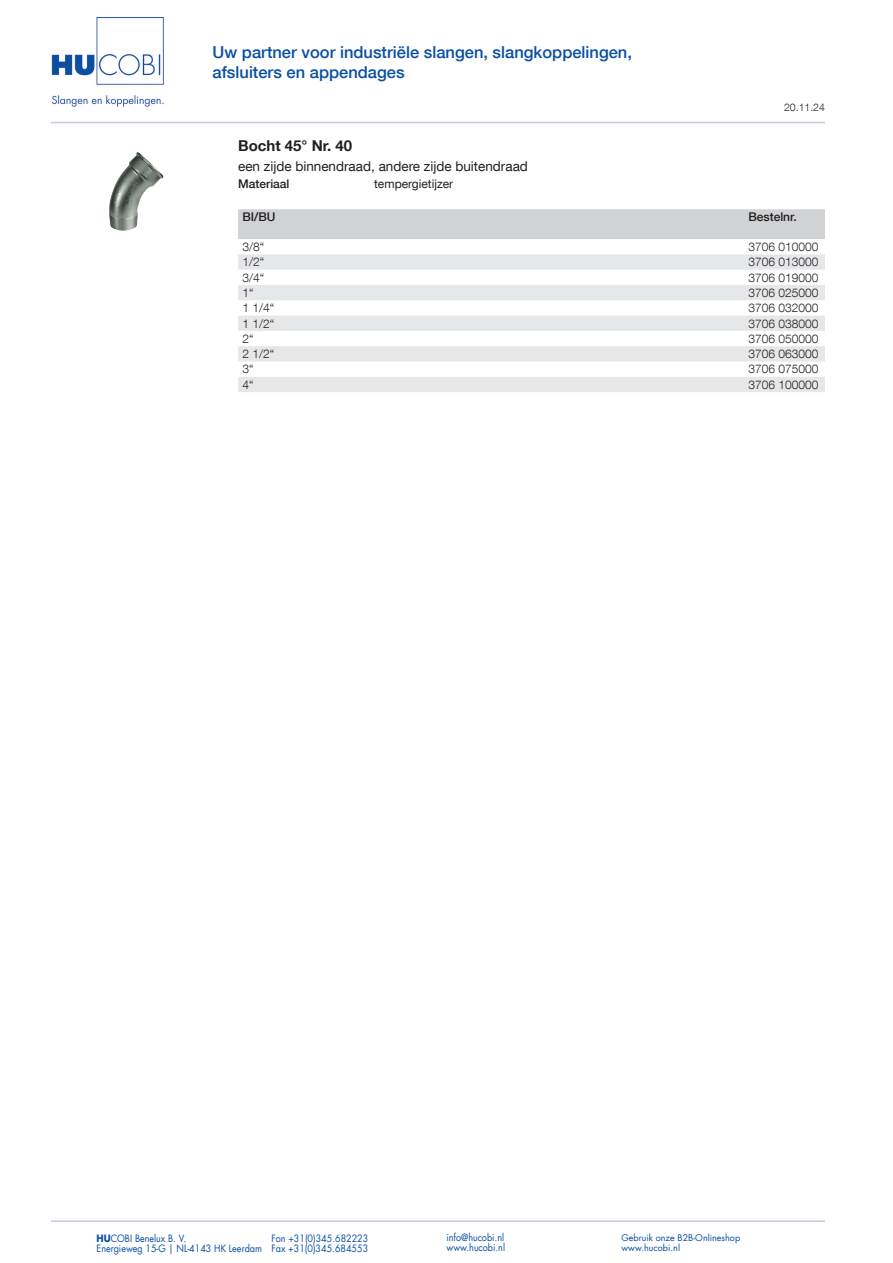
<style>
.page{position:relative;width:893px;height:1263px;background:#fff}
.page>*{position:absolute;margin:0;border:0;box-sizing:border-box;transform-origin:0 0}
.t1{font:500 16.5px/19.8px "Helvetica Neue LT Com";color:#0a4fa2}
.t2{font:700 15px "Helvetica Neue LT Com";color:#231f20}
.t3{font:13.5px "Helvetica Neue LT Com";color:#231f20}
.t4{font:300 12px "Helvetica Neue LT Com";color:#231f20}
.t5{font:500 12px "Helvetica Neue LT Com";color:#231f20}
.t6{font:12px "Helvetica Neue LT Com";color:#231f20}
.t7{font:300 10.5px "Helvetica Neue LT Com";color:#231f20}
.t8{font:9.9px "Futura LT";color:#0a4fa2;scale:.91 1}
.t9{font:9px "Futura LT";color:#0a4fa2}
.s1{font-weight:700}
</style>
<div class="page">
<hr style="left:51px;top:122px;width:774px;height:1px;background:#c7cbe6">
<hr style="left:51px;top:1220px;width:774px;height:2px;background:#c7cbe6">
<img style="left:51px;top:17px;width:113px;height:90px">
<div style="left:238px;top:209px;width:587px;height:30px;background:#d1d2d4"></div>
<svg style="left:238px;top:254px;width:587px;height:138px;fill:#e6e7e9"></svg>
<img style="left:109px;top:152px;width:54px;height:79px">
<h1 class="t1" style="left:213px;top:42px;width:421px">Uw partner voor industriële slangen, slangkoppelingen, afsluiters en appendages</h1>
<p class="t7" style="left:784px;top:101px;width:42px">20.11.24</p>
<p class="t2" style="left:238px;top:136px;width:116px">Bocht 45° Nr. 40</p>
<p class="t3" style="left:238px;top:158px;width:291px">een zijde binnendraad, andere zijde buitendraad</p>
<p class="t5" style="left:238px;top:177px;width:53px">Materiaal</p>
<p class="t6" style="left:374px;top:176px;width:80px">tempergietijzer</p>
<p class="t5" style="left:242px;top:210px;width:35px">BI/BU</p>
<p class="t5" style="left:748px;top:210px;width:50px">Bestelnr.</p>
<p class="t4" style="left:242px;top:239px;width:23px">3/8“</p>
<p class="t4" style="left:748px;top:239px;width:72px">3706 010000</p>
<p class="t4" style="left:242px;top:255px;width:23px">1/2“</p>
<p class="t4" style="left:748px;top:255px;width:72px">3706 013000</p>
<p class="t4" style="left:242px;top:270px;width:23px">3/4“</p>
<p class="t4" style="left:748px;top:270px;width:72px">3706 019000</p>
<p class="t4" style="left:242px;top:285px;width:13px">1“</p>
<p class="t4" style="left:748px;top:285px;width:72px">3706 025000</p>
<p class="t4" style="left:242px;top:301px;width:33px">1 1/4“</p>
<p class="t4" style="left:748px;top:301px;width:72px">3706 032000</p>
<p class="t4" style="left:242px;top:316px;width:33px">1 1/2“</p>
<p class="t4" style="left:748px;top:316px;width:72px">3706 038000</p>
<p class="t4" style="left:242px;top:331px;width:13px">2“</p>
<p class="t4" style="left:748px;top:331px;width:72px">3706 050000</p>
<p class="t4" style="left:242px;top:347px;width:33px">2 1/2“</p>
<p class="t4" style="left:748px;top:347px;width:72px">3706 063000</p>
<p class="t4" style="left:242px;top:362px;width:13px">3“</p>
<p class="t4" style="left:748px;top:362px;width:72px">3706 075000</p>
<p class="t4" style="left:242px;top:377px;width:13px">4“</p>
<p class="t4" style="left:748px;top:377px;width:72px">3706 100000</p>
<p class="t8" style="left:97px;top:1232px;width:100px"><span class="s1">HU</span>COBI Benelux B. V.</p>
<p class="t8" style="left:271px;top:1232px;width:108px">Fon +31(0)345.682223</p>
<p class="t8" style="left:446px;top:1231px;width:65px">info@hucobi.nl</p>
<p class="t9" style="left:621px;top:1231px;width:120px">Gebruik onze B2B-Onlineshop</p>
<p class="t8" style="left:97px;top:1242px;width:300px">Energieweg 15-G | NL-4143 HK Leerdam Fax +31(0)345.684553</p>
<p class="t8" style="left:446px;top:1241px;width:66px">www.hucobi.nl</p>
<p class="t9" style="left:621px;top:1242px;width:60px">www.hucobi.nl</p>
</div>
